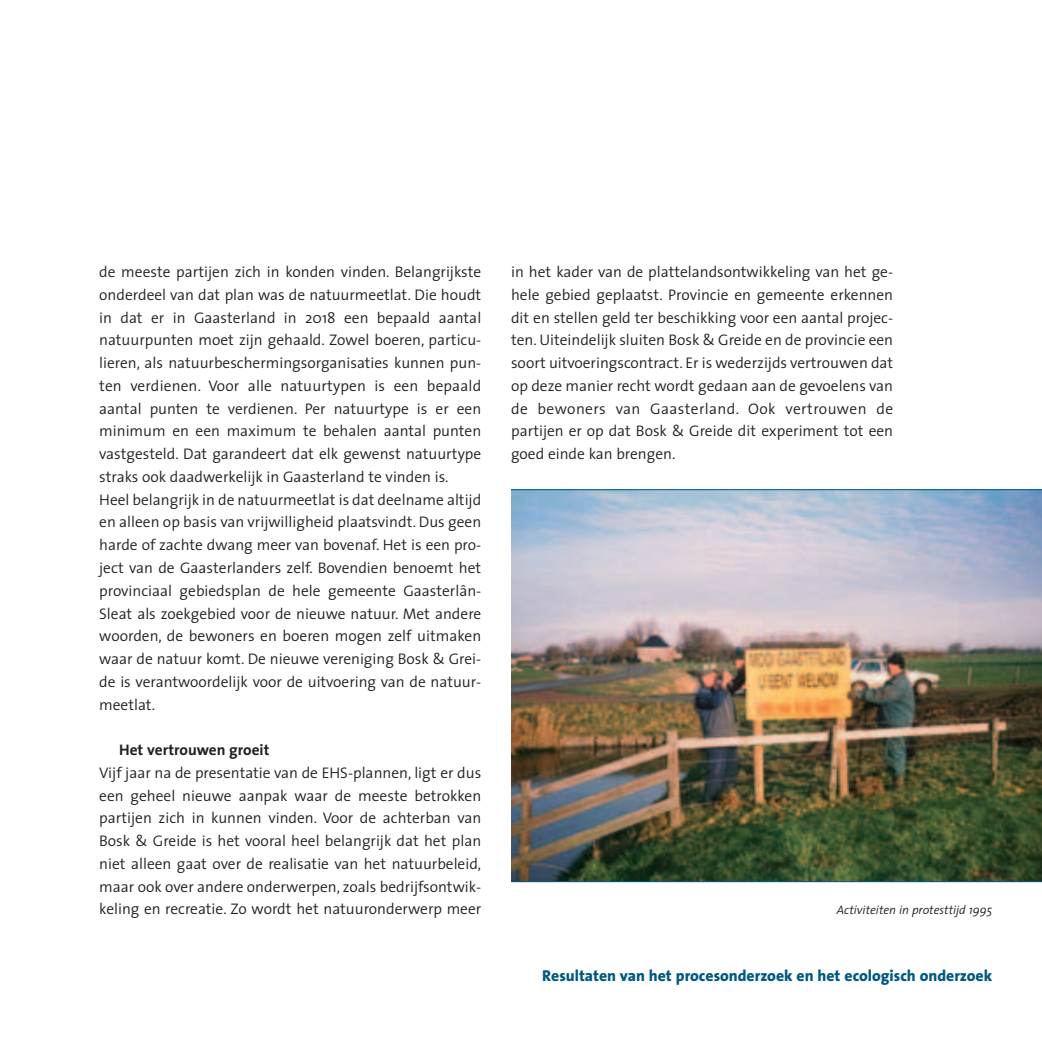
<style>
.page{position:relative;width:1042px;height:1042px;background:#fff}
.page>*{position:absolute;margin:0;border:0;box-sizing:border-box;transform-origin:0 0}
.t1{font:800 15.75px "The Sans";color:#005983}
.t2{font:300 15.4px/22.8px "The Sans";color:#231f20;text-align:justify}
.t3{font:700 15.4px "The Sans";color:#231f20}
.t4{font:italic 300 12.25px "The Sans";color:#231f20}
</style>
<div class="page">
<img style="left:511px;top:490px;width:531px;height:391px">
<hr style="left:511px;top:881px;width:531px;height:1px;background:#005983">
<hr style="left:511px;top:489px;width:531px;height:1px;background:#005983">
<p class="t2" style="left:99px;top:262px;width:383px;text-align:left">de meeste partijen zich in konden vinden. Belangrijkste onderdeel van dat plan was de natuurmeetlat. Die houdt in dat er in Gaasterland in 2018 een bepaald aantal natuurpunten moet zijn gehaald. Zowel boeren, particu&shy;lieren, als natuurbeschermingsorganisaties kunnen pun&shy;ten verdienen. Voor alle natuurtypen is een bepaald aantal punten te verdienen. Per natuurtype is er een minimum en een maximum te behalen aantal punten vastgesteld. Dat garandeert dat elk gewenst natuurtype straks ook daadwerkelijk in Gaasterland te vinden is.<br>Heel belangrijk in de natuurmeetlat is dat deelname altijd en alleen op basis van vrijwilligheid plaatsvindt. Dus geen harde of zachte dwang meer van bovenaf. Het is een pro&shy;ject van de Gaasterlanders zelf. Bovendien benoemt het provinciaal gebiedsplan de hele gemeente Gaasterlân-Sleat als zoekgebied voor de nieuwe natuur. Met andere woorden, de bewoners en boeren mogen zelf uitmaken waar de natuur komt. De nieuwe vereniging Bosk &amp; Grei&shy;de is verantwoordelijk voor de uitvoering van de natuur&shy;meetlat.</p>
<p class="t3" style="left:119px;top:744px;width:152px">Het vertrouwen groeit</p>
<p class="t2" style="left:99px;top:763px;width:384px">Vijf jaar na de presentatie van de EHS-plannen, ligt er dus een geheel nieuwe aanpak waar de meeste betrokken partijen zich in kunnen vinden. Voor de achterban van Bosk &amp; Greide is het vooral heel belangrijk dat het plan niet alleen gaat over de realisatie van het natuurbeleid, maar ook over andere onderwerpen, zoals bedrijfsontwik&shy;keling en recreatie. Zo wordt het natuuronderwerp meer</p>
<p class="t2" style="left:511px;top:262px;width:384px">in het kader van de plattelandsontwikkeling van het ge&shy;hele gebied geplaatst. Provincie en gemeente erkennen dit en stellen geld ter beschikking voor een aantal projec&shy;ten. Uiteindelijk sluiten Bosk &amp; Greide en de provincie een soort uitvoeringscontract. Er is wederzijds vertrouwen dat op deze manier recht wordt gedaan aan de gevoelens van de bewoners van Gaasterland. Ook vertrouwen de partijen er op dat Bosk &amp; Greide dit experiment tot een goed einde kan brengen.</p>
<p class="t4" style="left:837px;top:905px;width:157px">Activiteiten in protesttijd 1995</p>
<p class="t1" style="left:542px;top:969px;width:451px">Resultaten van het procesonderzoek en het ecologisch onderzoek</p>
</div>
